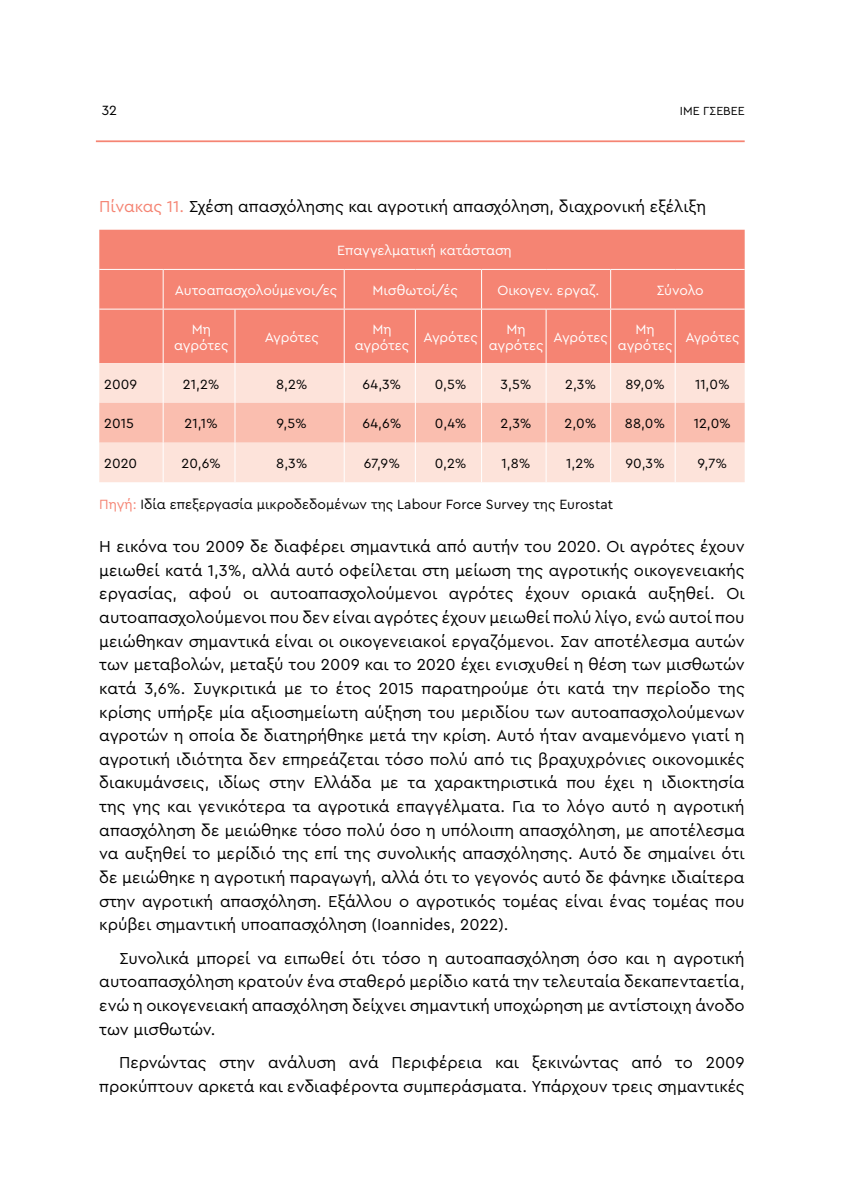
<style>
.page{position:relative;width:844px;height:1191px;background:#fff}
.page>*{position:absolute;margin:0;border:0;box-sizing:border-box;transform-origin:0 0}
.Keimeno_a_paragraph{font:16.62px/23.6px "Cera Pro";color:#000;text-align:justify}
.keimeno{font:16.62px/23.6px "Cera Pro";color:#000;text-align:justify}
.keimeno_pinakes{font:14px/15px "Cera Pro";letter-spacing:-.005em;color:#fff;text-align:center}
.keimeno_pinakes-2{font:14px "Cera Pro";color:#000}
.Keimeno_a_paragraph-2{font:14px "Cera Pro";color:#000}
.t1{font:12.25px "Cera Pro";color:#000}
.s1{color:#f58473}
</style>
<div class="page">
<hr style="left:96px;top:140px;width:648px;height:2px;background:#f58473">
<div style="left:99px;top:230px;width:645px;height:133px;background:#f58473"></div>
<div style="left:99px;top:363px;width:645px;height:119px;background:#fde3da"></div>
<div style="left:99px;top:403px;width:645px;height:39px;background:#fabeaf"></div>
<hr style="left:99px;top:269px;width:64px;height:1px;background:#fff">
<hr style="left:163px;top:269px;width:72px;height:1px;background:#fff">
<hr style="left:163px;top:270px;width:1px;height:39px;background:#fff">
<hr style="left:235px;top:269px;width:109px;height:1px;background:#fff">
<hr style="left:344px;top:269px;width:71px;height:1px;background:#fff">
<hr style="left:343px;top:270px;width:1px;height:39px;background:#fff">
<hr style="left:415px;top:269px;width:66px;height:1px;background:#fff">
<hr style="left:481px;top:269px;width:65px;height:1px;background:#fff">
<hr style="left:481px;top:270px;width:1px;height:39px;background:#fff">
<hr style="left:546px;top:269px;width:64px;height:1px;background:#fff">
<hr style="left:610px;top:269px;width:65px;height:1px;background:#fff">
<hr style="left:610px;top:270px;width:1px;height:39px;background:#fff">
<hr style="left:675px;top:269px;width:69px;height:1px;background:#fff">
<hr style="left:99px;top:309px;width:64px;height:1px;background:#fff">
<hr style="left:163px;top:309px;width:72px;height:1px;background:#fff">
<hr style="left:163px;top:309px;width:1px;height:54px;background:#fff">
<hr style="left:235px;top:309px;width:109px;height:1px;background:#fff">
<hr style="left:234px;top:309px;width:1px;height:54px;background:#fff">
<hr style="left:344px;top:309px;width:71px;height:1px;background:#fff">
<hr style="left:343px;top:309px;width:1px;height:54px;background:#fff">
<hr style="left:415px;top:309px;width:66px;height:1px;background:#fff">
<hr style="left:415px;top:309px;width:1px;height:54px;background:#fff">
<hr style="left:481px;top:309px;width:65px;height:1px;background:#fff">
<hr style="left:481px;top:309px;width:1px;height:54px;background:#fff">
<hr style="left:546px;top:309px;width:64px;height:1px;background:#fff">
<hr style="left:545px;top:309px;width:1px;height:54px;background:#fff">
<hr style="left:610px;top:309px;width:65px;height:1px;background:#fff">
<hr style="left:610px;top:309px;width:1px;height:54px;background:#fff">
<hr style="left:675px;top:309px;width:69px;height:1px;background:#fff">
<hr style="left:674px;top:309px;width:1px;height:54px;background:#fff">
<hr style="left:163px;top:363px;width:1px;height:40px;background:#fff">
<hr style="left:234px;top:363px;width:1px;height:40px;background:#fff">
<hr style="left:343px;top:363px;width:1px;height:40px;background:#fff">
<hr style="left:415px;top:363px;width:1px;height:40px;background:#fff">
<hr style="left:481px;top:363px;width:1px;height:40px;background:#fff">
<hr style="left:545px;top:363px;width:1px;height:40px;background:#fff">
<hr style="left:610px;top:363px;width:1px;height:40px;background:#fff">
<hr style="left:674px;top:363px;width:1px;height:40px;background:#fff">
<hr style="left:163px;top:403px;width:1px;height:39px;background:#fff">
<hr style="left:234px;top:403px;width:1px;height:39px;background:#fff">
<hr style="left:343px;top:403px;width:1px;height:39px;background:#fff">
<hr style="left:415px;top:403px;width:1px;height:39px;background:#fff">
<hr style="left:481px;top:403px;width:1px;height:39px;background:#fff">
<hr style="left:545px;top:403px;width:1px;height:39px;background:#fff">
<hr style="left:610px;top:403px;width:1px;height:39px;background:#fff">
<hr style="left:674px;top:403px;width:1px;height:39px;background:#fff">
<hr style="left:163px;top:442px;width:1px;height:40px;background:#fff">
<hr style="left:234px;top:442px;width:1px;height:40px;background:#fff">
<hr style="left:343px;top:442px;width:1px;height:40px;background:#fff">
<hr style="left:415px;top:442px;width:1px;height:40px;background:#fff">
<hr style="left:481px;top:442px;width:1px;height:40px;background:#fff">
<hr style="left:545px;top:442px;width:1px;height:40px;background:#fff">
<hr style="left:610px;top:442px;width:1px;height:40px;background:#fff">
<hr style="left:674px;top:442px;width:1px;height:40px;background:#fff">
<p class="Keimeno_a_paragraph-2" style="left:102px;top:101px;width:17px">32</p>
<p class="t1" style="left:679px;top:102px;width:66px">ΙΜΕ ΓΣΕΒΕΕ</p>
<p class="Keimeno_a_paragraph" style="left:99px;top:194px;width:608px"><span class="s1">Πίνακας 11.</span> Σχέση απασχόλησης και αγροτική απασχόληση, διαχρονική εξέλιξη</p>
<p class="keimeno_pinakes" style="left:337px;top:242px;width:176px">Επαγγελματική κατάσταση</p>
<p class="keimeno_pinakes" style="left:175px;top:282px;width:164px">Αυτοαπασχολούμενοι/ες</p>
<p class="keimeno_pinakes" style="left:372px;top:282px;width:87px">Μισθωτοί/ές</p>
<p class="keimeno_pinakes" style="left:497px;top:282px;width:103px">Οικογεν. εργαζ.</p>
<p class="keimeno_pinakes" style="left:656px;top:282px;width:49px">Σύνολο</p>
<p class="keimeno_pinakes" style="left:174px;top:321px;width:56px">Μη αγρότες</p>
<p class="keimeno_pinakes" style="left:265px;top:329px;width:56px">Αγρότες</p>
<p class="keimeno_pinakes" style="left:354px;top:321px;width:56px">Μη αγρότες</p>
<p class="keimeno_pinakes" style="left:423px;top:329px;width:56px">Αγρότες</p>
<p class="keimeno_pinakes" style="left:488px;top:321px;width:56px">Μη αγρότες</p>
<p class="keimeno_pinakes" style="left:553px;top:329px;width:56px">Αγρότες</p>
<p class="keimeno_pinakes" style="left:617px;top:321px;width:56px">Μη αγρότες</p>
<p class="keimeno_pinakes" style="left:685px;top:329px;width:56px">Αγρότες</p>
<p class="keimeno_pinakes-2" style="left:104px;top:374px;width:34px">2009</p>
<p class="keimeno_pinakes-2" style="left:183px;top:374px;width:38px">21,2%</p>
<p class="keimeno_pinakes-2" style="left:276px;top:374px;width:33px">8,2%</p>
<p class="keimeno_pinakes-2" style="left:362px;top:374px;width:40px">64,3%</p>
<p class="keimeno_pinakes-2" style="left:434px;top:374px;width:33px">0,5%</p>
<p class="keimeno_pinakes-2" style="left:500px;top:374px;width:33px">3,5%</p>
<p class="keimeno_pinakes-2" style="left:565px;top:374px;width:32px">2,3%</p>
<p class="keimeno_pinakes-2" style="left:625px;top:374px;width:41px">89,0%</p>
<p class="keimeno_pinakes-2" style="left:694px;top:374px;width:36px">11,0%</p>
<p class="keimeno_pinakes-2" style="left:104px;top:414px;width:31px">2015</p>
<p class="keimeno_pinakes-2" style="left:184px;top:414px;width:35px">21,1%</p>
<p class="keimeno_pinakes-2" style="left:276px;top:414px;width:32px">9,5%</p>
<p class="keimeno_pinakes-2" style="left:362px;top:414px;width:40px">64,6%</p>
<p class="keimeno_pinakes-2" style="left:435px;top:414px;width:33px">0,4%</p>
<p class="keimeno_pinakes-2" style="left:500px;top:414px;width:32px">2,3%</p>
<p class="keimeno_pinakes-2" style="left:564px;top:414px;width:34px">2,0%</p>
<p class="keimeno_pinakes-2" style="left:624px;top:414px;width:42px">88,0%</p>
<p class="keimeno_pinakes-2" style="left:693px;top:414px;width:39px">12,0%</p>
<p class="keimeno_pinakes-2" style="left:104px;top:454px;width:34px">2020</p>
<p class="keimeno_pinakes-2" style="left:181px;top:454px;width:41px">20,6%</p>
<p class="keimeno_pinakes-2" style="left:276px;top:454px;width:33px">8,3%</p>
<p class="keimeno_pinakes-2" style="left:364px;top:454px;width:38px">67,9%</p>
<p class="keimeno_pinakes-2" style="left:434px;top:454px;width:34px">0,2%</p>
<p class="keimeno_pinakes-2" style="left:501px;top:454px;width:30px">1,8%</p>
<p class="keimeno_pinakes-2" style="left:566px;top:454px;width:30px">1,2%</p>
<p class="keimeno_pinakes-2" style="left:625px;top:454px;width:41px">90,3%</p>
<p class="keimeno_pinakes-2" style="left:697px;top:454px;width:31px">9,7%</p>
<p class="Keimeno_a_paragraph-2" style="left:99px;top:495px;width:515px"><span class="s1">Πηγή:</span> Ιδία επεξεργασία μικροδεδομένων της Labour Force Survey της Eurostat</p>
<p class="Keimeno_a_paragraph" style="left:99px;top:534px;width:646px">Η εικόνα του 2009 δε διαφέρει σημαντικά από αυτήν του 2020. Οι αγρότες έχουν μειωθεί κατά 1,3%, αλλά αυτό οφείλεται στη μείωση της αγροτικής οικογενειακής εργασίας, αφού οι αυτοαπασχολούμενοι αγρότες έχουν οριακά αυξηθεί. Οι αυτοαπασχολούμενοι που δεν είναι αγρότες έχουν μειωθεί πολύ λίγο, ενώ αυτοί που μειώθηκαν σημαντικά είναι οι οικογενειακοί εργαζόμενοι. Σαν αποτέλεσμα αυτών των μεταβολών, μεταξύ του 2009 και το 2020 έχει ενισχυθεί η θέση των μισθωτών κατά 3,6%. Συγκριτικά με το έτος 2015 παρατηρούμε ότι κατά την περίοδο της κρίσης υπήρξε μία αξιοσημείωτη αύξηση του μεριδίου των αυτοαπασχολούμενων αγροτών η οποία δε διατηρήθηκε μετά την κρίση. Αυτό ήταν αναμενόμενο γιατί η αγροτική ιδιότητα δεν επηρεάζεται τόσο πολύ από τις βραχυχρόνιες οικονομικές διακυμάνσεις, ιδίως στην Ελλάδα με τα χαρακτηριστικά που έχει η ιδιοκτησία της γης και γενικότερα τα αγροτικά επαγγέλματα. Για το λόγο αυτό η αγροτική απασχόληση δε μειώθηκε τόσο πολύ όσο η υπόλοιπη απασχόληση, με αποτέλεσμα να αυξηθεί το μερίδιό της επί της συνολικής απασχόλησης. Αυτό δε σημαίνει ότι δε μειώθηκε η αγροτική παραγωγή, αλλά ότι το γεγονός αυτό δε φάνηκε ιδιαίτερα στην αγροτική απασχόληση. Εξάλλου ο αγροτικός τομέας είναι ένας τομέας που κρύβει σημαντική υποαπασχόληση (Ioannides, 2022).</p>
<p class="keimeno" style="left:99px;top:945px;width:646px;text-indent:20px">Συνολικά μπορεί να ειπωθεί ότι τόσο η αυτοαπασχόληση όσο και η αγροτική αυτοαπασχόληση κρατούν ένα σταθερό μερίδιο κατά την τελευταία δεκαπενταετία, ενώ η οικογενειακή απασχόληση δείχνει σημαντική υποχώρηση με αντίστοιχη άνοδο των μισθωτών.</p>
<p class="keimeno" style="left:99px;top:1050px;width:646px;text-align:right">Περνώντας στην ανάλυση ανά Περιφέρεια και ξεκινώντας από το 2009 προκύπτουν αρκετά και ενδιαφέροντα συμπεράσματα. Υπάρχουν τρεις σημαντικές</p>
</div>
